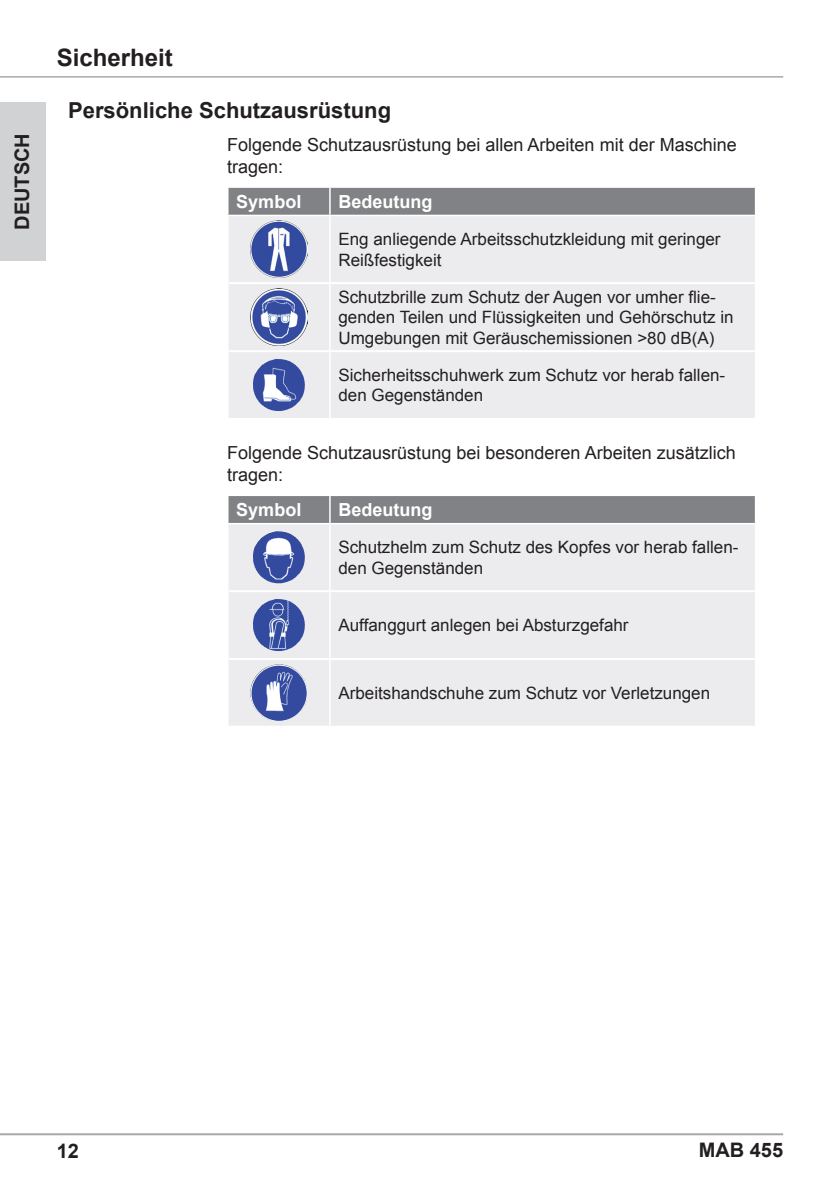
<style>
.page{position:relative;width:840px;height:1191px;background:#fff}
.page>*{position:absolute;margin:0;border:0;box-sizing:border-box;transform-origin:0 0}
.t1{font:700 24px "Arial";color:#231f20}
.t2{font:700 22px "Arial";color:#231f20}
.t3{font:700 20px "Arial";color:#231f20}
.t4{font:18px/21.6px "Arial";color:#231f20}
.t5{font:700 18px "Arial";color:#fff}
.t6{font:17px/20.4px "Arial";color:#231f20}
</style>
<div class="page">
<hr style="left:0;top:1133px;width:782px;height:2px;background:#a8a9ad">
<hr style="left:0;top:76px;width:782px;height:2px;background:#a8a9ad">
<div style="left:0;top:102px;width:45px;height:159px;background:#d1d2d4"></div>
<div style="left:229px;top:216px;width:525px;height:202px;background:#ececee"></div>
<svg style="left:228px;top:187px;width:527px;height:28px;background:#85878a"></svg>
<hr style="left:754px;top:188px;width:2px;height:27px;background:#fff">
<hr style="left:329px;top:216px;width:1px;height:66px;background:#fff">
<hr style="left:329px;top:284px;width:1px;height:66px;background:#fff">
<hr style="left:329px;top:352px;width:1px;height:66px;background:#fff">
<hr style="left:228px;top:282px;width:102px;height:2px;background:#fff">
<hr style="left:330px;top:282px;width:424px;height:2px;background:#fff">
<hr style="left:228px;top:350px;width:102px;height:2px;background:#fff">
<hr style="left:330px;top:350px;width:424px;height:2px;background:#fff">
<img style="left:250px;top:221px;width:57px;height:56px">
<img style="left:250px;top:289px;width:57px;height:56px">
<img style="left:252px;top:359px;width:53px;height:52px">
<div style="left:229px;top:524px;width:525px;height:201px;background:#ececee"></div>
<div style="left:228px;top:496px;width:526px;height:27px;background:#808285"></div>
<hr style="left:329px;top:524px;width:1px;height:66px;background:#fff">
<hr style="left:329px;top:592px;width:1px;height:66px;background:#fff">
<hr style="left:329px;top:660px;width:1px;height:65px;background:#fff">
<hr style="left:228px;top:590px;width:102px;height:2px;background:#fff">
<hr style="left:330px;top:590px;width:424px;height:2px;background:#fff">
<hr style="left:228px;top:658px;width:102px;height:2px;background:#fff">
<hr style="left:330px;top:658px;width:424px;height:2px;background:#fff">
<img style="left:252px;top:531px;width:53px;height:52px">
<img style="left:252px;top:599px;width:53px;height:52px">
<img style="left:250px;top:664px;width:57px;height:57px">
<p class="t3" style="left:9px;top:230px;width:98px;rotate:-90deg">DEUTSCH</p>
<h1 class="t1" style="left:57px;top:42px;width:118px">Sicherheit</h1>
<p class="t2" style="left:68px;top:96px;width:324px">Persönliche Schutzausrüstung</p>
<p class="t4" style="left:227px;top:134px;width:511px">Folgende Schutzausrüstung bei allen Arbeiten mit der Maschine tragen:</p>
<p class="t5" style="left:236px;top:190px;width:67px">Symbol</p>
<p class="t5" style="left:338px;top:190px;width:95px">Bedeutung</p>
<p class="t6" style="left:338px;top:229px;width:383px">Eng anliegende Arbeitsschutzkleidung mit geringer<br>Reißfestigkeit</p>
<p class="t6" style="left:338px;top:287px;width:396px">Schutzbrille zum Schutz der Augen vor umher flie&shy;genden Teilen und Flüssigkeiten und Gehörschutz in<br>Umgebungen mit Geräuschemissionen &gt;80 dB(A)</p>
<p class="t6" style="left:338px;top:365px;width:388px">Sicherheitsschuhwerk zum Schutz vor herab fallen&shy;den Gegenständen</p>
<p class="t4" style="left:227px;top:442px;width:510px">Folgende Schutzausrüstung bei besonderen Arbeiten zusätzlich tragen:</p>
<p class="t5" style="left:236px;top:498px;width:67px">Symbol</p>
<p class="t5" style="left:338px;top:498px;width:95px">Bedeutung</p>
<p class="t6" style="left:338px;top:537px;width:401px">Schutzhelm zum Schutz des Kopfes vor herab fallen&shy;den Gegenständen</p>
<p class="t6" style="left:338px;top:615px;width:291px">Auffanggurt anlegen bei Absturzgefahr</p>
<p class="t6" style="left:338px;top:683px;width:373px">Arbeitshandschuhe zum Schutz vor Verletzungen</p>
<p class="t3" style="left:57px;top:1137px;width:24px">12</p>
<p class="t3" style="left:698px;top:1137px;width:86px">MAB 455</p>
</div>
